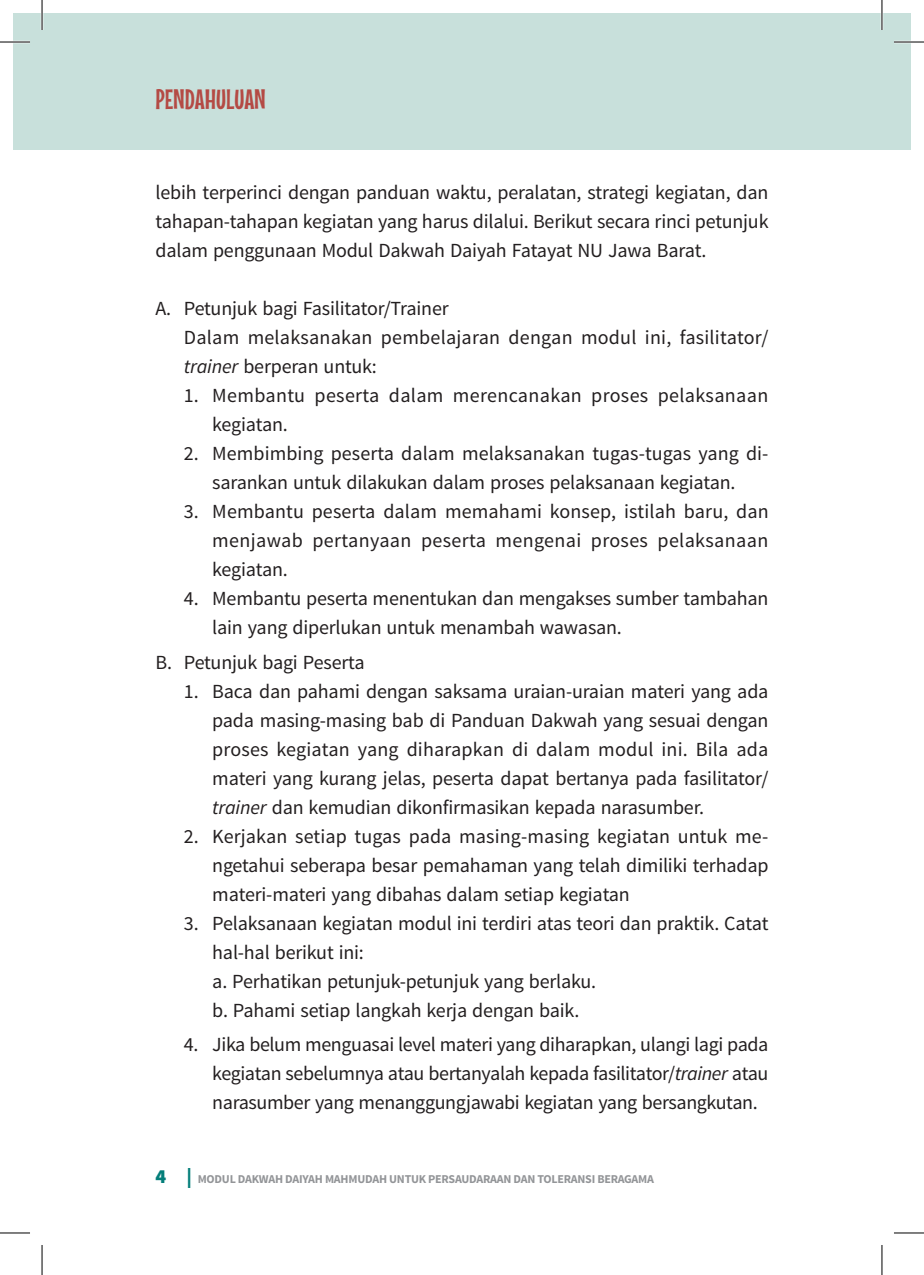
<style>
.page{position:relative;width:924px;height:1275px;background:#fff}
.page>*{position:absolute;margin:0;border:0;box-sizing:border-box;transform-origin:0 0}
.t1{font:28px "Mouse Memoirs";color:#b44a44}
.Nomor{font:20px/29px "Source Sans Pro";letter-spacing:-.01em;color:#231f20;text-align:justify}
.BODY_TEXT{font:20px/29px "Source Sans Pro";letter-spacing:-.01em;color:#231f20;text-align:justify}
.Nomor-2{font:20px/29px "Source Sans Pro";letter-spacing:.01em;color:#231f20}
.Nomor-3{font:20px/29px "Source Sans Pro";letter-spacing:.015em;color:#231f20}
.t2{font:700 12px "Source Sans Pro";letter-spacing:-.02em;color:#939598}
.s1{font-style:italic}
.s2{font-weight:900;font-size:20px;color:#047e7a}
</style>
<div class="page">
<div style="left:14px;top:14px;width:867px;height:136px;background:#c8e0db"></div>
<div style="left:881px;top:14px;width:28px;height:136px;background:#c8e0db"></div>
<hr style="left:0;top:41px;width:30px;height:2px;background:#fff">
<hr style="left:893px;top:41px;width:30px;height:2px;background:#fff">
<hr style="left:41px;top:0;width:2px;height:30px;background:#fff">
<hr style="left:880px;top:0;width:2px;height:30px;background:#fff">
<hr style="left:0;top:42px;width:30px;height:1px;background:#000">
<hr style="left:893px;top:42px;width:30px;height:1px;background:#000">
<hr style="left:0;top:1232px;width:30px;height:1px;background:#000">
<hr style="left:893px;top:1232px;width:30px;height:1px;background:#000">
<hr style="left:42px;top:0;width:1px;height:30px;background:#000">
<hr style="left:42px;top:1245px;width:1px;height:30px;background:#000">
<hr style="left:881px;top:0;width:1px;height:30px;background:#000">
<hr style="left:881px;top:1245px;width:1px;height:30px;background:#000">
<h1 class="t1" style="left:155px;top:83px;width:112px">PENDAHULUAN</h1>
<p class="BODY_TEXT" style="left:155px;top:178px;width:614px">lebih terperinci dengan panduan waktu, peralatan, strategi kegiatan, dan tahapan-tahapan kegiatan yang harus dilalui. Berikut secara rinci petunjuk dalam penggunaan Modul Dakwah Daiyah Fatayat NU Jawa Barat.</p>
<p class="Nomor" style="left:155px;top:294px;width:294px">A. Petunjuk bagi Fasilitator/Trainer</p>
<p class="Nomor-2" style="left:184px;top:323px;width:585px">Dalam melaksanakan pembelajaran dengan modul ini, fasilitator/ <span class="s1">trainer</span> berperan untuk:</p>
<p class="Nomor-3" style="left:212px;top:381px;width:557px;text-indent:-28px">1. Membantu peserta dalam merencanakan proses pelaksanaan kegiatan.</p>
<p class="Nomor" style="left:184px;top:439px;width:584px;text-align:center">2. Membimbing peserta dalam melaksanakan tugas-tugas yang di&shy;sarankan untuk dilakukan dalam proses pelaksanaan kegiatan.</p>
<p class="Nomor" style="left:212px;top:497px;width:557px;text-indent:-28px">3. Membantu peserta dalam memahami konsep, istilah baru, dan menjawab pertanyaan peserta mengenai proses pelaksanaan kegiatan.</p>
<p class="Nomor" style="left:212px;top:584px;width:557px;text-indent:-28px">4. Membantu peserta menentukan dan mengakses sumber tambahan lain yang diperlukan untuk menambah wawasan.</p>
<p class="Nomor" style="left:155px;top:648px;width:210px">B. Petunjuk bagi Peserta</p>
<p class="Nomor" style="left:212px;top:677px;width:557px;text-indent:-28px">1. Baca dan pahami dengan saksama uraian-uraian materi yang ada pada masing-masing bab di Panduan Dakwah yang sesuai dengan proses kegiatan yang diharapkan di dalam modul ini. Bila ada materi yang kurang jelas, peserta dapat bertanya pada fasilitator/ <span class="s1">trainer</span> dan kemudian dikonfirmasikan kepada narasumber.</p>
<p class="Nomor" style="left:212px;top:822px;width:557px;text-indent:-28px">2. Kerjakan setiap tugas pada masing-masing kegiatan untuk me&shy;ngetahui seberapa besar pemahaman yang telah dimiliki terhadap materi-materi yang dibahas dalam setiap kegiatan</p>
<p class="Nomor" style="left:212px;top:909px;width:557px;text-indent:-28px">3. Pelaksanaan kegiatan modul ini terdiri atas teori dan praktik. Catat hal-hal berikut ini:</p>
<p class="Nomor" style="left:212px;top:967px;width:385px">a. Perhatikan petunjuk-petunjuk yang berlaku.</p>
<p class="Nomor" style="left:212px;top:996px;width:368px">b. Pahami setiap langkah kerja dengan baik.</p>
<p class="Nomor" style="left:212px;top:1030px;width:557px;text-indent:-28px">4. Jika belum menguasai level materi yang diharapkan, ulangi lagi pada kegiatan sebelumnya atau bertanyalah kepada fasilitator/<span class="s1">trainer</span> atau narasumber yang menanggungjawabi kegiatan yang bersangkutan.</p>
<p class="t2" style="left:155px;top:1170px;width:500px"><span class="s2">4 |</span> MODUL DAKWAH DAIYAH MAHMUDAH UNTUK PERSAUDARAAN DAN TOLERANSI BERAGAMA</p>
</div>
